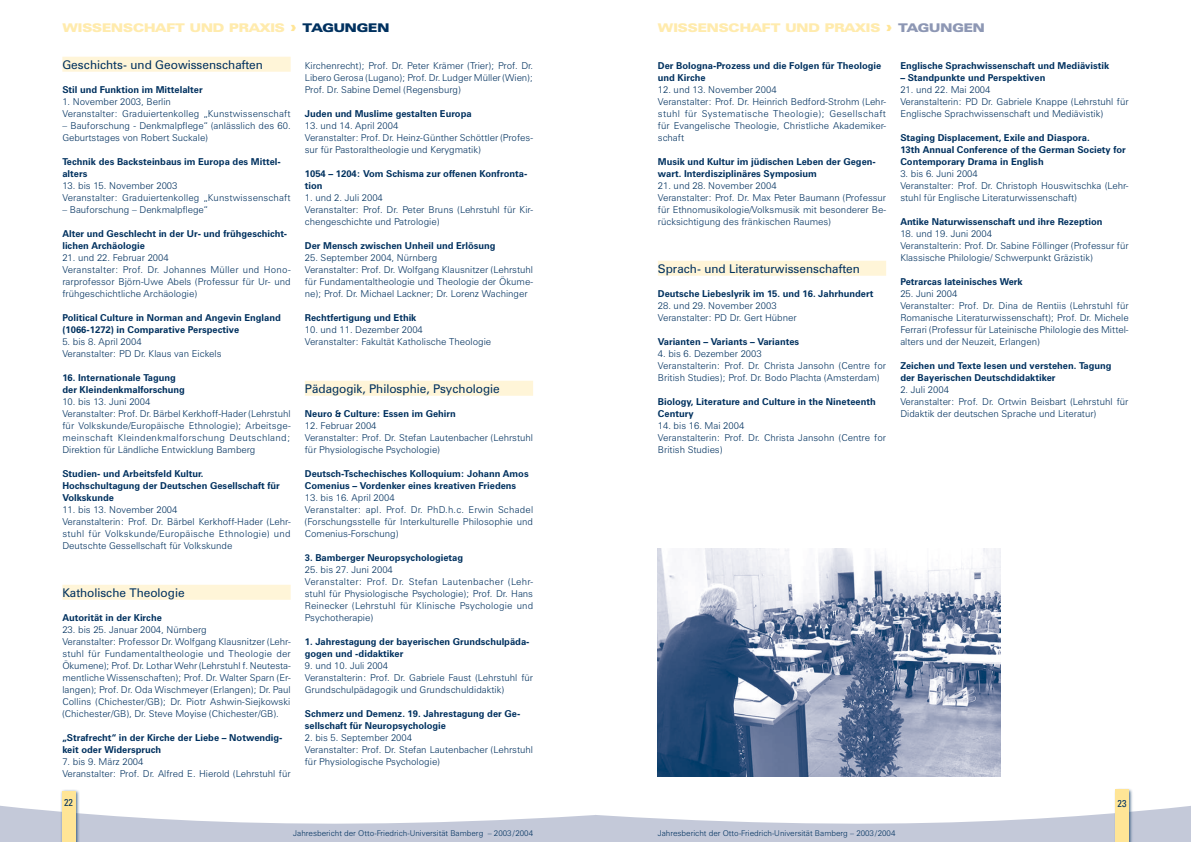
<style>
.page{position:relative;width:1191px;height:842px;background:#fff}
.page>*{position:absolute;margin:0;border:0;box-sizing:border-box;transform-origin:0 0}
.t1{font:12px "Zurich BT";color:#00315f}
.t2{font:900 expanded 12px "Zurich BT";color:#ffebad}
.t3{font:condensed 10px "Univers";color:#00315f}
.t4{font:300 9.5px/12px "Zurich BT";color:#00315f}
.t5{font:700 9.5px/12px "Zurich BT";color:#00315f}
.t6{font:300 8px "Zurich BT";color:#00315f}
.s1{font-size:16px;color:#ffe596}
.s2{color:#00315f}
.s3{color:#8d97b4}
</style>
<div class="page">
<div style="left:60px;top:788px;width:20px;height:54px;background:#00315f;opacity:.75"></div>
<div style="left:62px;top:791px;width:13px;height:51px;background:#ffe596"></div>
<svg style="left:0;top:797px;width:1191px;height:45px"></svg>
<div style="left:1113px;top:787px;width:20px;height:55px;background:#00315f;opacity:.75"></div>
<div style="left:1115px;top:789px;width:13px;height:53px;background:#ffe596"></div>
<div style="left:62px;top:57px;width:229px;height:15px;background:#fff5d8"></div>
<div style="left:62px;top:585px;width:229px;height:15px;background:#fff5d8"></div>
<div style="left:305px;top:381px;width:228px;height:15px;background:#fff5d8"></div>
<div style="left:658px;top:261px;width:228px;height:15px;background:#fff5d8"></div>
<img style="left:658px;top:549px;width:342px;height:228px">
<p class="t2" style="left:62px;top:20px;width:328px">WISSENSCHAFT UND PRAXIS <span class="s1">›</span> <span class="s2">TAGUNGEN</span></p>
<p class="t2" style="left:658px;top:20px;width:262px">WISSENSCHAFT UND PRAXIS <span class="s1">›</span> <span class="s3">TAGUNGEN</span></p>
<p class="t1" style="left:62px;top:57px;width:202px">Geschichts- und Geowissenschaften</p>
<p class="t5" style="left:62px;top:83px;width:142px">Stil und Funktion im Mittelalter</p>
<p class="t4" style="left:62px;top:95px;width:230px">1. November 2003, Berlin<br>Veranstalter: Graduiertenkolleg „Kunstwissenschaft</p>
<p class="t4" style="left:62px;top:119px;width:230px">– Bauforschung - Denkmalpflege“ (anlässlich des 60.<br>Geburtstages von Robert Suckale)</p>
<p class="t5" style="left:62px;top:155px;width:220px">Technik des Backsteinbaus im Europa des Mittel&shy;alters</p>
<p class="t4" style="left:62px;top:179px;width:230px">13. bis 15. November 2003<br>Veranstalter: Graduiertenkolleg „Kunstwissenschaft</p>
<p class="t4" style="left:62px;top:203px;width:147px">– Bauforschung – Denkmalpflege“</p>
<p class="t5" style="left:62px;top:227px;width:226px">Alter und Geschlecht in der Ur- und frühgeschicht&shy;lichen Archäologie</p>
<p class="t4" style="left:62px;top:251px;width:230px">21. und 22. Februar 2004<br>Veranstalter: Prof. Dr. Johannes Müller und Hono&shy;rarprofessor Björn-Uwe Abels (Professur für Ur- und frühgeschichtliche Archäologie)</p>
<p class="t5" style="left:62px;top:311px;width:220px">Political Culture in Norman and Angevin England (1066-1272) in Comparative Perspective</p>
<p class="t4" style="left:62px;top:335px;width:161px">5. bis 8. April 2004<br>Veranstalter: PD Dr. Klaus van Eickels</p>
<p class="t5" style="left:62px;top:371px;width:124px">16. Internationale Tagung der Kleindenkmalforschung</p>
<p class="t4" style="left:62px;top:395px;width:230px">10. bis 13. Juni 2004<br>Veranstalter: Prof. Dr. Bärbel Kerkhoff-Hader (Lehrstuhl für Volkskunde/Europäische Ethnologie); Arbeitsge&shy;meinschaft Kleindenkmalforschung Deutschland; Direktion für Ländliche Entwicklung Bamberg</p>
<p class="t5" style="left:62px;top:467px;width:219px">Studien- und Arbeitsfeld Kultur.<br>Hochschultagung der Deutschen Gesellschaft für<br>Volkskunde</p>
<p class="t4" style="left:62px;top:503px;width:230px">11. bis 13. November 2004<br>Veranstalterin: Prof. Dr. Bärbel Kerkhoff-Hader (Lehr&shy;stuhl für Volkskunde/Europäische Ethnologie) und Deutschte Gessellschaft für Volkskunde</p>
<p class="t1" style="left:62px;top:585px;width:124px">Katholische Theologie</p>
<p class="t5" style="left:62px;top:611px;width:101px">Autorität in der Kirche</p>
<p class="t4" style="left:62px;top:623px;width:230px">23. bis 25. Januar 2004, Nürnberg<br>Veranstalter: Professor Dr. Wolfgang Klausnitzer (Lehr&shy;stuhl für Fundamentaltheologie und Theologie der Ökumene); Prof. Dr. Lothar Wehr (Lehrstuhl f. Neutesta&shy;mentliche Wissenschaften); Prof. Dr. Walter Sparn (Er&shy;langen); Prof. Dr. Oda Wischmeyer (Erlangen); Dr. Paul Collins (Chichester/GB); Dr. Piotr Ashwin-Siejkowski (Chichester/GB), Dr. Steve Moyise (Chichester/GB).</p>
<p class="t5" style="left:62px;top:731px;width:222px">„Strafrecht“ in der Kirche der Liebe – Notwendig&shy;keit oder Widerspruch</p>
<p class="t4" style="left:62px;top:755px;width:230px">7. bis 9. März 2004<br>Veranstalter: Prof. Dr. Alfred E. Hierold (Lehrstuhl für</p>
<p class="t4" style="left:305px;top:59px;width:230px;text-align:justify">Kirchenrecht); Prof. Dr. Peter Krämer (Trier); Prof. Dr.<br>Libero Gerosa (Lugano); Prof. Dr. Ludger Müller (Wien); Prof. Dr. Sabine Demel (Regensburg)</p>
<p class="t5" style="left:305px;top:107px;width:168px">Juden und Muslime gestalten Europa</p>
<p class="t4" style="left:305px;top:119px;width:230px">13. und 14. April 2004<br>Veranstalter: Prof. Dr. Heinz-Günther Schöttler (Profes&shy;sur für Pastoraltheologie und Kerygmatik)</p>
<p class="t5" style="left:305px;top:167px;width:224px">1054 – 1204: Vom Schisma zur offenen Konfronta&shy;tion</p>
<p class="t4" style="left:305px;top:191px;width:230px">1. und 2. Juli 2004<br>Veranstalter: Prof. Dr. Peter Bruns (Lehrstuhl für Kir&shy;chengeschichte und Patrologie)</p>
<p class="t5" style="left:305px;top:239px;width:192px">Der Mensch zwischen Unheil und Erlösung</p>
<p class="t4" style="left:305px;top:251px;width:230px">25. September 2004, Nürnberg<br>Veranstalter: Prof. Dr. Wolfgang Klausnitzer (Lehrstuhl für Fundamentaltheologie und Theologie der Ökume&shy;ne); Prof. Dr. Michael Lackner; Dr. Lorenz Wachinger</p>
<p class="t5" style="left:305px;top:311px;width:113px">Rechtfertigung und Ethik</p>
<p class="t4" style="left:305px;top:323px;width:188px">10. und 11. Dezember 2004<br>Veranstalter: Fakultät Katholische Theologie</p>
<p class="t1" style="left:305px;top:381px;width:197px">Pädagogik, Philosphie, Psychologie</p>
<p class="t5" style="left:305px;top:407px;width:152px">Neuro &amp; Culture: Essen im Gehirn</p>
<p class="t4" style="left:305px;top:419px;width:230px">12. Februar 2004<br>Veranstalter: Prof. Dr. Stefan Lautenbacher (Lehrstuhl für Physiologische Psychologie)</p>
<p class="t5" style="left:305px;top:467px;width:225px">Deutsch-Tschechisches Kolloquium: Johann Amos<br>Comenius – Vordenker eines kreativen Friedens</p>
<p class="t4" style="left:305px;top:491px;width:230px">13. bis 16. April 2004<br>Veranstalter: apl. Prof. Dr. PhD.h.c. Erwin Schadel (Forschungsstelle für Interkulturelle Philosophie und Comenius-Forschung)</p>
<p class="t5" style="left:305px;top:551px;width:160px">3. Bamberger Neuropsychologietag</p>
<p class="t4" style="left:305px;top:563px;width:230px">25. bis 27. Juni 2004<br>Veranstalter: Prof. Dr. Stefan Lautenbacher (Lehr&shy;stuhl für Physiologische Psychologie); Prof. Dr. Hans Reinecker (Lehrstuhl für Klinische Psychologie und Psychotherapie)</p>
<p class="t5" style="left:305px;top:635px;width:226px">1. Jahrestagung der bayerischen Grundschulpäda&shy;gogen und -didaktiker</p>
<p class="t4" style="left:305px;top:659px;width:230px">9. und 10. Juli 2004<br>Veranstalterin: Prof. Dr. Gabriele Faust (Lehrstuhl für<br>Grundschulpädagogik und Grundschuldidaktik)</p>
<p class="t5" style="left:305px;top:707px;width:217px">Schmerz und Demenz. 19. Jahrestagung der Ge&shy;sellschaft für Neuropsychologie</p>
<p class="t4" style="left:305px;top:731px;width:230px">2. bis 5. September 2004<br>Veranstalter: Prof. Dr. Stefan Lautenbacher (Lehrstuhl für Physiologische Psychologie)</p>
<p class="t5" style="left:658px;top:59px;width:225px">Der Bologna-Prozess und die Folgen für Theologie und Kirche</p>
<p class="t4" style="left:658px;top:83px;width:230px">12. und 13. November 2004<br>Veranstalter: Prof. Dr. Heinrich Bedford-Strohm (Lehr&shy;stuhl für Systematische Theologie); Gesellschaft für Evangelische Theologie, Christliche Akademiker&shy;schaft</p>
<p class="t5" style="left:658px;top:155px;width:219px">Musik und Kultur im jüdischen Leben der Gegen&shy;wart. Interdisziplinäres Symposium</p>
<p class="t4" style="left:658px;top:179px;width:230px">21. und 28. November 2004<br>Veranstalter: Prof. Dr. Max Peter Baumann (Professur für Ethnomusikologie/Volksmusik mit besonderer Be&shy;rücksichtigung des fränkischen Raumes)</p>
<p class="t1" style="left:658px;top:261px;width:203px">Sprach- und Literaturwissenschaften</p>
<p class="t5" style="left:658px;top:287px;width:217px">Deutsche Liebeslyrik im 15. und 16. Jahrhundert</p>
<p class="t4" style="left:658px;top:299px;width:140px">28. und 29. November 2003<br>Veranstalter: PD Dr. Gert Hübner</p>
<p class="t5" style="left:658px;top:335px;width:143px">Varianten – Variants – Variantes</p>
<p class="t4" style="left:658px;top:347px;width:230px">4. bis 6. Dezember 2003<br>Veranstalterin: Prof. Dr. Christa Jansohn (Centre for<br>British Studies); Prof. Dr. Bodo Plachta (Amsterdam)</p>
<p class="t5" style="left:658px;top:395px;width:219px">Biology, Literature and Culture in the Nineteenth<br>Century</p>
<p class="t4" style="left:658px;top:419px;width:230px">14. bis 16. Mai 2004<br>Veranstalterin: Prof. Dr. Christa Jansohn (Centre for<br>British Studies)</p>
<p class="t5" style="left:900px;top:59px;width:210px">Englische Sprachwissenschaft und Mediävistik</p>
<p class="t5" style="left:900px;top:71px;width:146px">– Standpunkte und Perspektiven</p>
<p class="t4" style="left:900px;top:83px;width:230px">21. und 22. Mai 2004<br>Veranstalterin: PD Dr. Gabriele Knappe (Lehrstuhl für<br>Englische Sprachwissenschaft und Mediävistik)</p>
<p class="t5" style="left:900px;top:131px;width:227px">Staging Displacement, Exile and Diaspora.<br>13th Annual Conference of the German Society for<br>Contemporary Drama in English</p>
<p class="t4" style="left:900px;top:167px;width:230px">3. bis 6. Juni 2004<br>Veranstalter: Prof. Dr. Christoph Houswitschka (Lehr&shy;stuhl für Englische Literaturwissenschaft)</p>
<p class="t5" style="left:900px;top:215px;width:204px">Antike Naturwissenschaft und ihre Rezeption</p>
<p class="t4" style="left:900px;top:227px;width:230px">18. und 19. Juni 2004<br>Veranstalterin: Prof. Dr. Sabine Föllinger (Professur für<br>Klassische Philologie/ Schwerpunkt Gräzistik)</p>
<p class="t5" style="left:900px;top:275px;width:124px">Petrarcas lateinisches Werk</p>
<p class="t4" style="left:900px;top:287px;width:230px">25. Juni 2004<br>Veranstalter: Prof. Dr. Dina de Rentiis (Lehrstuhl für Romanische Literaturwissenschaft); Prof. Dr. Michele Ferrari (Professur für Lateinische Philologie des Mittel&shy;alters und der Neuzeit, Erlangen)</p>
<p class="t5" style="left:900px;top:359px;width:213px">Zeichen und Texte lesen und verstehen. Tagung der Bayerischen Deutschdidaktiker</p>
<p class="t4" style="left:900px;top:383px;width:229px">2. Juli 2004<br>Veranstalter: Prof. Dr. Ortwin Beisbart (Lehrstuhl für<br>Didaktik der deutschen Sprache und Literatur)</p>
<p class="t3" style="left:64px;top:796px;width:10px">22</p>
<p class="t3" style="left:1117px;top:797px;width:10px">23</p>
<p class="t6" style="left:658px;top:829px;width:239px">Jahresbericht der Otto-Friedrich-Universität Bamberg – 2003/2004</p>
<p class="t6" style="left:293px;top:829px;width:241px">Jahresbericht der Otto-Friedrich-Universität Bamberg – 2003/2004</p>
</div>
